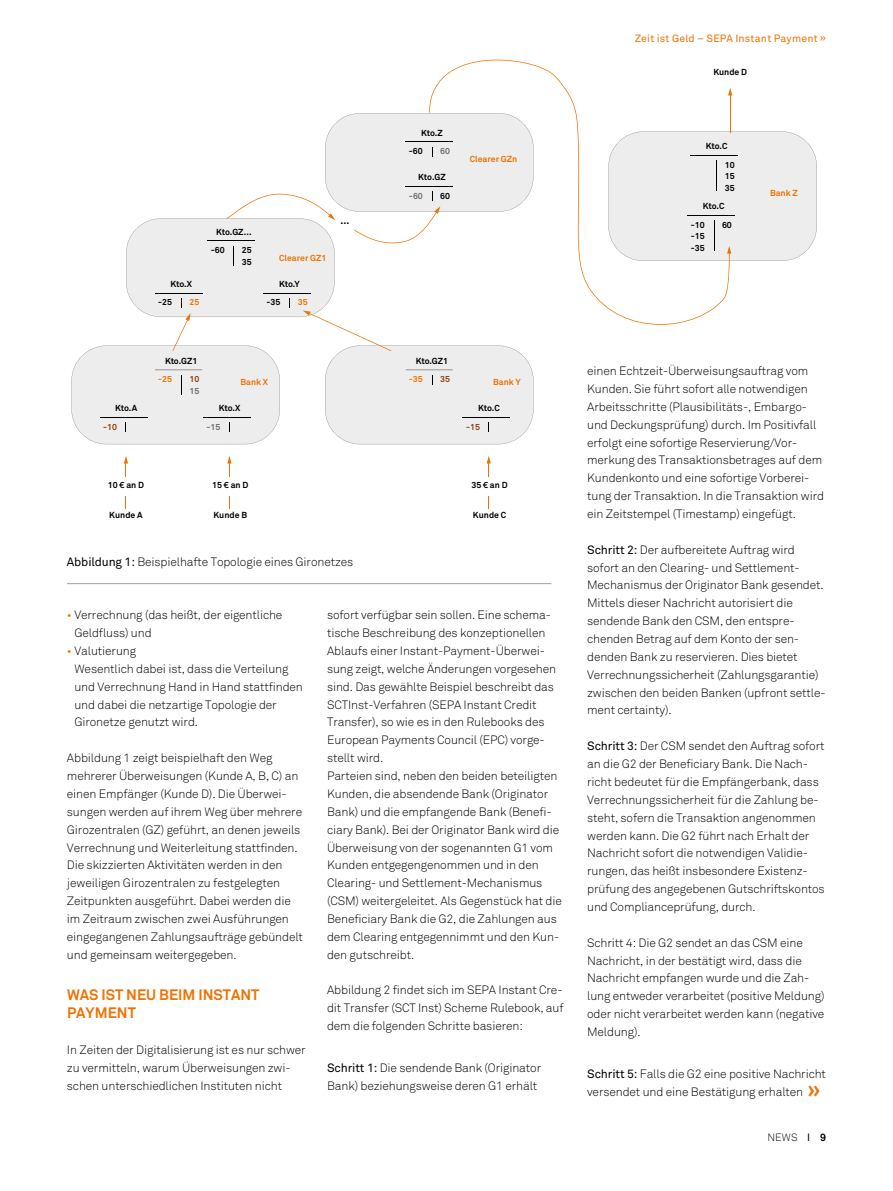
<style>
.page{position:relative;width:893px;height:1191px;background:#fff}
.page>*{position:absolute;margin:0;border:0;box-sizing:border-box;transform-origin:0 0}
.t1{font:700 22.5px "Akkurat Std";color:#ee7203}
.t2{font:700 15px/17.9px "Akkurat Std";color:#ee7203}
.t3{font:300 12px/17.9px "Akkurat Std";letter-spacing:-.01em;color:#000}
.t4{font:10.5px "Akkurat Std";letter-spacing:.02em;color:#ee7203}
.t5{font:300 10.5px "Akkurat Std";color:#000}
.t6{font:700 10.05px "Akkurat Std";color:#000}
.t7{font:700 8.7px/18.5px "Akkurat Std";color:#000}
.t8{font:700 8.7px "Akkurat Std";color:#ee7203}
.t9{font:700 8.7px "Akkurat Std";color:#8f4112}
.t10{font:700 8.7px "Akkurat Std";color:#706f6f}
.s1{font-weight:400}
.s2{color:#ee7203}
.s3{font-weight:700}
</style>
<div class="page">
<svg style="left:429px;top:60px;width:301px;height:265px"></svg>
<div style="left:608px;top:131px;width:209px;height:130px;background:#ededed"></div>
<hr style="left:690px;top:155px;width:48px;height:1px;background:#000">
<hr style="left:717px;top:160px;width:1px;height:31px;background:#000">
<hr style="left:687px;top:215px;width:48px;height:1px;background:#000">
<hr style="left:714px;top:220px;width:1px;height:31px;background:#000">
<svg style="left:72px;top:113px;width:461px;height:331px"></svg>
<svg style="left:124px;top:456px;width:4px;height:20px"></svg>
<svg style="left:227px;top:456px;width:5px;height:20px"></svg>
<svg style="left:229px;top:496px;width:1px;height:12px"></svg>
<svg style="left:487px;top:456px;width:4px;height:20px"></svg>
<hr style="left:730px;top:94px;width:1px;height:39px;background:#ee7203">
<svg style="left:728px;top:88px;width:4px;height:8px"></svg>
<svg style="left:488px;top:496px;width:1px;height:12px"></svg>
<hr style="left:67px;top:583px;width:484px;height:1px;background:#000">
<p class="t7" style="left:115px;top:399px;width:24px">Kto.A</p>
<p class="t9" style="left:103px;top:421px;width:15px">-10</p>
<p class="t7" style="left:158px;top:274px;width:35px;text-indent:12px">Kto.X -25</p>
<p class="t8" style="left:189px;top:297px;width:11px">25</p>
<p class="t7" style="left:211px;top:222px;width:42px;text-indent:5px">Kto.GZ... -60</p>
<p class="t7" style="left:242px;top:244px;width:11px;line-height:11.6px">25<br>35</p>
<p class="t8" style="left:279px;top:253px;width:49px">Clearer GZ1</p>
<p class="t7" style="left:267px;top:274px;width:35px;text-indent:13px">Kto.Y -35</p>
<p class="t8" style="left:298px;top:297px;width:11px">35</p>
<p class="t6" style="left:341px;top:215px;width:10px">...</p>
<p class="t7" style="left:165px;top:351px;width:34px">Kto.GZ1</p>
<p class="t8" style="left:158px;top:374px;width:15px">-25</p>
<p class="t9" style="left:189px;top:374px;width:11px">10</p>
<p class="t10" style="left:189px;top:385px;width:11px">15</p>
<p class="t8" style="left:240px;top:376px;width:29px">Bank X</p>
<p class="t7" style="left:219px;top:399px;width:23px">Kto.X</p>
<p class="t10" style="left:207px;top:421px;width:15px">-15</p>
<p class="t7" style="left:108px;top:476px;width:38px">10 € an D</p>
<p class="t7" style="left:212px;top:476px;width:38px">15 € an D</p>
<p class="t7" style="left:109px;top:505px;width:35px">Kunde A</p>
<p class="t7" style="left:214px;top:505px;width:35px">Kunde B</p>
<p class="t3" style="left:67px;top:552px;width:288px"><span class="s1">Abbildung 1:</span> Beispielhafte Topologie eines Gironetzes</p>
<p class="t7" style="left:409px;top:123px;width:35px;text-indent:12px">Kto.Z -60</p>
<p class="t10" style="left:440px;top:146px;width:11px">60</p>
<p class="t7" style="left:418px;top:168px;width:29px">Kto.GZ</p>
<p class="t10" style="left:409px;top:190px;width:15px">-60</p>
<p class="t7" style="left:440px;top:186px;width:11px">60</p>
<p class="t8" style="left:470px;top:154px;width:49px">Clearer GZn</p>
<p class="t7" style="left:416px;top:351px;width:34px">Kto.GZ1</p>
<p class="t8" style="left:409px;top:374px;width:15px">-35</p>
<p class="t9" style="left:440px;top:374px;width:11px">35</p>
<p class="t8" style="left:493px;top:376px;width:29px">Bank Y</p>
<p class="t7" style="left:478px;top:399px;width:23px">Kto.C</p>
<p class="t9" style="left:466px;top:421px;width:15px">-15</p>
<p class="t7" style="left:472px;top:476px;width:38px">35 € an D</p>
<p class="t7" style="left:473px;top:505px;width:35px">Kunde C</p>
<p class="t3" style="left:74px;top:606px;width:209px;text-indent:-7px"><span class="s2">•</span> Verrechnung (das heißt, der eigentliche<br>Geldfluss) und</p>
<p class="t3" style="left:74px;top:642px;width:230px;text-indent:-7px"><span class="s2">•</span> Valutierung<br>Wesentlich dabei ist, dass die Verteilung und Verrechnung Hand in Hand stattfinden und dabei die netzartige Topologie der<br>Gironetze genutzt wird.</p>
<p class="t3" style="left:67px;top:749px;width:238px">Abbildung 1 zeigt beispielhaft den Weg mehrerer Überweisungen (Kunde A, B, C) an einen Empfänger (Kunde D). Die Überwei&shy;sungen werden auf ihrem Weg über mehrere Girozentralen (GZ) geführt, an denen jeweils Verrechnung und Weiterleitung stattfinden.<br>Die skizzierten Aktivitäten werden in den jeweiligen Girozentralen zu festgelegten Zeitpunkten ausgeführt. Dabei werden die im Zeitraum zwischen zwei Ausführungen eingegangenen Zahlungsaufträge gebündelt und gemeinsam weitergegeben.</p>
<p class="t2" style="left:67px;top:986px;width:194px">WAS IST NEU BEIM INSTANT<br>PAYMENT</p>
<p class="t3" style="left:67px;top:1041px;width:240px">In Zeiten der Digitalisierung ist es nur schwer zu vermitteln, warum Überweisungen zwi&shy;schen unterschiedlichen Instituten nicht</p>
<p class="t3" style="left:327px;top:606px;width:236px">sofort verfügbar sein sollen. Eine schema&shy;tische Beschreibung des konzeptionellen Ablaufs einer Instant-Payment-Überwei&shy;sung zeigt, welche Änderungen vorgesehen sind. Das gewählte Beispiel beschreibt das SCTInst-Verfahren (SEPA Instant Credit Transfer), so wie es in den Rulebooks des European Payments Council (EPC) vorge&shy;stellt wird.<br>Parteien sind, neben den beiden beteiligten Kunden, die absendende Bank (Originator Bank) und die empfangende Bank (Benefi&shy;ciary Bank). Bei der Originator Bank wird die Überweisung von der sogenannten G1 vom Kunden entgegengenommen und in den Clearing- und Settlement-Mechanismus (CSM) weitergeleitet. Als Gegenstück hat die Beneficiary Bank die G2, die Zahlungen aus dem Clearing entgegennimmt und den Kun&shy;den gutschreibt.</p>
<p class="t3" style="left:327px;top:981px;width:238px;text-align:justify">Abbildung 2 findet sich im SEPA Instant Cre&shy;dit Transfer (SCT Inst) Scheme Rulebook, auf dem die folgenden Schritte basieren:</p>
<p class="t3" style="left:327px;top:1058px;width:216px"><span class="s1">Schritt 1:</span> Die sendende Bank (Originator<br>Bank) beziehungsweise deren G1 erhält</p>
<p class="t4" style="left:635px;top:32px;width:193px">Zeit ist Geld – SEPA Instant Payment »</p>
<p class="t7" style="left:713px;top:62px;width:35px">Kunde D</p>
<p class="t7" style="left:725px;top:137px;width:11px;text-indent:-19px">Kto.C<br>10</p>
<p class="t7" style="left:725px;top:170px;width:11px;line-height:11.6px">15<br>35</p>
<p class="t7" style="left:691px;top:197px;width:35px;text-indent:12px">Kto.C -10</p>
<p class="t7" style="left:691px;top:230px;width:15px;line-height:11.6px">-15 -35</p>
<p class="t7" style="left:722px;top:215px;width:11px">60</p>
<p class="t8" style="left:770px;top:188px;width:29px">Bank Z</p>
<p class="t3" style="left:587px;top:362px;width:238px">einen Echtzeit-Überweisungsauftrag vom Kunden. Sie führt sofort alle notwendigen Arbeitsschritte (Plausibilitäts-, Embargo&shy;und Deckungsprüfung) durch. Im Positivfall erfolgt eine sofortige Reservierung/Vor&shy;merkung des Transaktionsbetrages auf dem Kundenkonto und eine sofortige Vorberei&shy;tung der Transaktion. In die Transaktion wird ein Zeitstempel (Timestamp) eingefügt.</p>
<p class="t3" style="left:587px;top:540px;width:240px"><span class="s1">Schritt 2:</span> Der aufbereitete Auftrag wird sofort an den Clearing- und Settlement-Mechanismus der Originator Bank gesendet.<br>Mittels dieser Nachricht autorisiert die sendende Bank den CSM, den entspre&shy;chenden Betrag auf dem Konto der sen&shy;denden Bank zu reservieren. Dies bietet Verrechnungssicherheit (Zahlungsgarantie) zwischen den beiden Banken (upfront settle&shy;ment certainty).</p>
<p class="t3" style="left:587px;top:737px;width:239px"><span class="s1">Schritt 3:</span> Der CSM sendet den Auftrag sofort an die G2 der Beneficiary Bank. Die Nach&shy;richt bedeutet für die Empfängerbank, dass Verrechnungssicherheit für die Zahlung be&shy;steht, sofern die Transaktion angenommen werden kann. Die G2 führt nach Erhalt der Nachricht sofort die notwendigen Validie&shy;rungen, das heißt insbesondere Existenz&shy;prüfung des angegebenen Gutschriftskontos und Complianceprüfung, durch.</p>
<p class="t3" style="left:587px;top:933px;width:239px">Schritt 4: Die G2 sendet an das CSM eine Nachricht, in der bestätigt wird, dass die Nachricht empfangen wurde und die Zah&shy;lung entweder verarbeitet (positive Meldung) oder nicht verarbeitet werden kann (negative Meldung).</p>
<p class="t3" style="left:587px;top:1064px;width:240px"><span class="s1">Schritt 5:</span> Falls die G2 eine positive Nachricht versendet und eine Bestätigung erhalten</p>
<h1 class="t1" style="left:807px;top:1077px;width:15px">»</h1>
<p class="t5" style="left:767px;top:1131px;width:60px">NEWS <span class="s1">I</span> <span class="s3">9</span></p>
</div>
